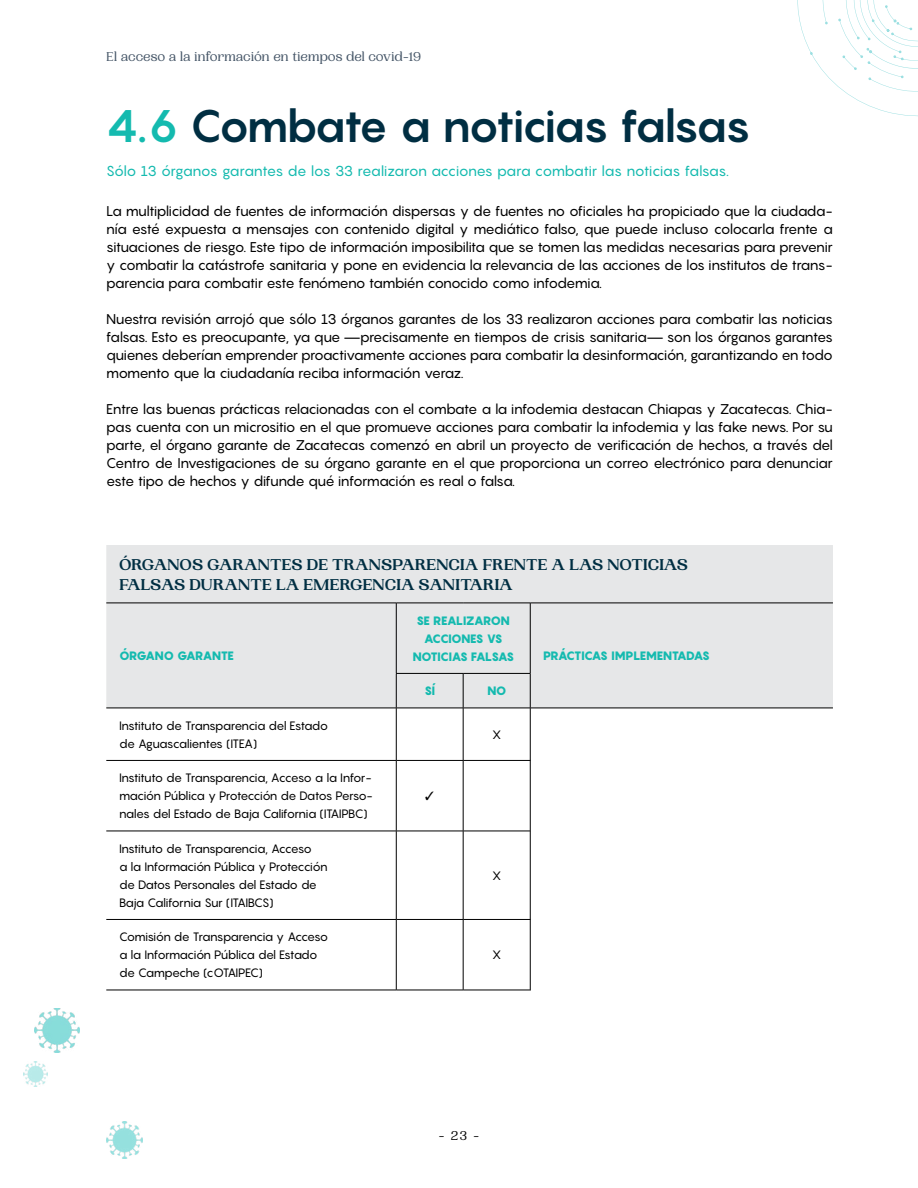
<style>
.page{position:relative;width:918px;height:1188px;background:#fff}
.page>*{position:absolute;margin:0;border:0;box-sizing:border-box;transform-origin:0 0}
.t1{font:700 45px "Pangram";letter-spacing:-.07em;color:#002e42}
.t2{font:700 16.5px/20.5px "PP Woodland";letter-spacing:-.015em;color:#002e42}
.t3{font:14.25px "Pangram";letter-spacing:-.04em;color:#14baaf}
.t4{font:13.95px/18px "Pangram";letter-spacing:-.06em;color:#000;text-align:justify}
.t5{font:13.5px "PP Woodland";letter-spacing:-.02em;color:#455567}
.t6{font:13.5px "PP Woodland";color:#000}
.t7{font:12px/18px "Pangram";letter-spacing:-.06em;color:#000}
.t8{font:900 12px/18px "Pangram";letter-spacing:-.07em;color:#14baaf;text-align:center}
.t9{font:12px "STIX General";color:#000}
.s1{color:#14baaf}
</style>
<div class="page">
<svg style="left:797px;top:0;width:121px;height:117px"></svg>
<img style="left:35px;top:1008px;width:44px;height:45px">
<img style="left:106px;top:1122px;width:36px;height:36px">
<img style="left:23px;top:1062px;width:25px;height:24px">
<div style="left:106px;top:545px;width:727px;height:163px;background:#e6e7e8"></div>
<hr style="left:106px;top:603px;width:290px;height:1px;background:#000">
<hr style="left:396px;top:603px;width:67px;height:1px;background:#000">
<hr style="left:396px;top:603px;width:1px;height:70px;background:#000">
<hr style="left:463px;top:603px;width:67px;height:1px;background:#000">
<hr style="left:530px;top:603px;width:303px;height:1px;background:#000">
<hr style="left:530px;top:603px;width:1px;height:70px;background:#000">
<hr style="left:396px;top:673px;width:67px;height:1px;background:#000">
<hr style="left:396px;top:674px;width:1px;height:34px;background:#000">
<hr style="left:463px;top:673px;width:67px;height:1px;background:#000">
<hr style="left:463px;top:674px;width:1px;height:34px;background:#000">
<hr style="left:530px;top:674px;width:1px;height:34px;background:#000">
<hr style="left:106px;top:708px;width:290px;height:1px;background:#000">
<hr style="left:396px;top:708px;width:67px;height:1px;background:#000">
<hr style="left:396px;top:708px;width:1px;height:52px;background:#000">
<hr style="left:463px;top:708px;width:67px;height:1px;background:#000">
<hr style="left:463px;top:708px;width:1px;height:52px;background:#000">
<hr style="left:530px;top:708px;width:303px;height:1px;background:#000">
<hr style="left:530px;top:708px;width:1px;height:52px;background:#000">
<hr style="left:106px;top:760px;width:290px;height:1px;background:#000">
<hr style="left:396px;top:760px;width:67px;height:1px;background:#000">
<hr style="left:396px;top:761px;width:1px;height:70px;background:#000">
<hr style="left:463px;top:760px;width:67px;height:1px;background:#000">
<hr style="left:463px;top:761px;width:1px;height:70px;background:#000">
<hr style="left:530px;top:760px;width:303px;height:1px;background:#000">
<hr style="left:530px;top:761px;width:1px;height:70px;background:#000">
<hr style="left:106px;top:831px;width:290px;height:1px;background:#000">
<hr style="left:396px;top:831px;width:67px;height:1px;background:#000">
<hr style="left:396px;top:831px;width:1px;height:88px;background:#000">
<hr style="left:463px;top:831px;width:67px;height:1px;background:#000">
<hr style="left:463px;top:831px;width:1px;height:88px;background:#000">
<hr style="left:530px;top:831px;width:303px;height:1px;background:#000">
<hr style="left:530px;top:831px;width:1px;height:88px;background:#000">
<hr style="left:106px;top:919px;width:290px;height:1px;background:#000">
<hr style="left:396px;top:919px;width:67px;height:1px;background:#000">
<hr style="left:396px;top:920px;width:1px;height:70px;background:#000">
<hr style="left:463px;top:919px;width:67px;height:1px;background:#000">
<hr style="left:463px;top:920px;width:1px;height:70px;background:#000">
<hr style="left:530px;top:919px;width:303px;height:1px;background:#000">
<hr style="left:530px;top:920px;width:1px;height:70px;background:#000">
<hr style="left:106px;top:990px;width:290px;height:1px;background:#000">
<hr style="left:396px;top:990px;width:67px;height:1px;background:#000">
<hr style="left:463px;top:990px;width:67px;height:1px;background:#000">
<hr style="left:530px;top:990px;width:303px;height:1px;background:#000">
<div style="left:531px;top:720px;width:301px;height:354px;background:#fff"></div>
<p class="t5" style="left:106px;top:48px;width:316px">El acceso a la información en tiempos del covid-19</p>
<h1 class="t1" style="left:106px;top:96px;width:646px"><span class="s1">4.6</span> Combate a noticias falsas</h1>
<p class="t3" style="left:106px;top:161px;width:624px">Sólo 13 órganos garantes de los 33 realizaron acciones para combatir las noticias falsas.</p>
<p class="t4" style="left:106px;top:202px;width:728px">La multiplicidad de fuentes de información dispersas y de fuentes no oficiales ha propiciado que la ciudada&shy;nía esté expuesta a mensajes con contenido digital y mediático falso, que puede incluso colocarla frente a situaciones de riesgo. Este tipo de información imposibilita que se tomen las medidas necesarias para prevenir y combatir la catástrofe sanitaria y pone en evidencia la relevancia de las acciones de los institutos de trans&shy;parencia para combatir este fenómeno también conocido como infodemia.</p>
<p class="t4" style="left:106px;top:310px;width:728px">Nuestra revisión arrojó que sólo 13 órganos garantes de los 33 realizaron acciones para combatir las noticias falsas. Esto es preocupante, ya que —precisamente en tiempos de crisis sanitaria— son los órganos garantes quienes deberían emprender proactivamente acciones para combatir la desinformación, garantizando en todo momento que la ciudadanía reciba información veraz.</p>
<p class="t4" style="left:106px;top:400px;width:728px">Entre las buenas prácticas relacionadas con el combate a la infodemia destacan Chiapas y Zacatecas. Chia&shy;pas cuenta con un micrositio en el que promueve acciones para combatir la infodemia y las fake news. Por su parte, el órgano garante de Zacatecas comenzó en abril un proyecto de verificación de hechos, a través del Centro de Investigaciones de su órgano garante en el que proporciona un correo electrónico para denunciar este tipo de hechos y difunde qué información es real o falsa.</p>
<p class="t2" style="left:119px;top:554px;width:570px">ÓRGANOS GARANTES DE TRANSPARENCIA FRENTE A LAS NOTICIAS<br>FALSAS DURANTE LA EMERGENCIA SANITARIA</p>
<p class="t8" style="left:119px;top:647px;width:116px">ÓRGANO GARANTE</p>
<p class="t8" style="left:412px;top:611px;width:103px">SE REALIZARON<br>ACCIONES VS<br>NOTICIAS FALSAS</p>
<p class="t8" style="left:424px;top:682px;width:12px">SÍ</p>
<p class="t8" style="left:487px;top:682px;width:21px">NO</p>
<p class="t7" style="left:119px;top:716px;width:210px">Instituto de Transparencia del Estado de Aguascalientes (ITEA)</p>
<p class="t7" style="left:492px;top:725px;width:11px">X</p>
<p class="t7" style="left:119px;top:769px;width:255px;text-align:justify">Instituto de Transparencia, Acceso a la Infor&shy;mación Pública y Protección de Datos Perso&shy;nales del Estado de Baja California (ITAIPBC)</p>
<p class="t9" style="left:425px;top:788px;width:11px">✓</p>
<p class="t7" style="left:119px;top:839px;width:210px">Instituto de Transparencia, Acceso<br>a la Información Pública y Protección de Datos Personales del Estado de Baja California Sur (ITAIBCS)</p>
<p class="t7" style="left:119px;top:928px;width:211px">Comisión de Transparencia y Acceso a la Información Pública del Estado de Campeche (cOTAIPEC)</p>
<p class="t7" style="left:492px;top:866px;width:11px">X</p>
<p class="t7" style="left:492px;top:946px;width:11px">X</p>
<p class="t8" style="left:543px;top:647px;width:168px">PRÁCTICAS IMPLEMENTADAS</p>
<p class="t6" style="left:439px;top:1127px;width:42px">- 23 -</p>
</div>
